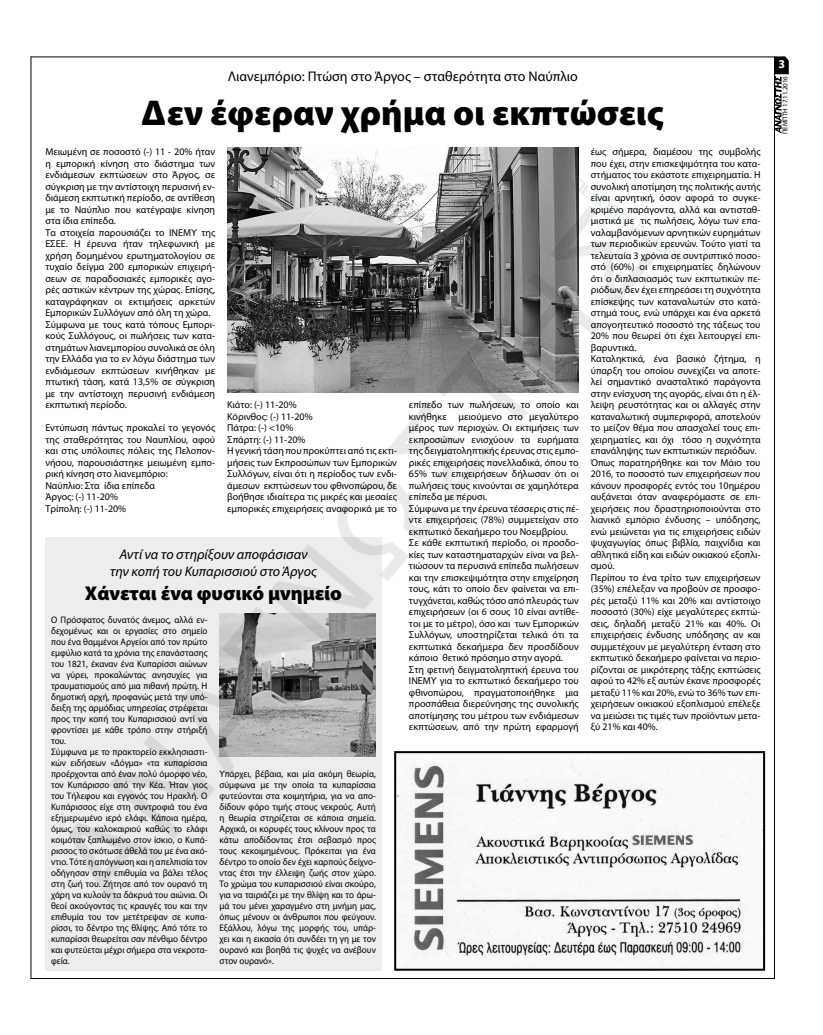
<style>
.page{position:relative;width:823px;height:1035px;background:#fff}
.page>*{position:absolute;margin:0;border:0;box-sizing:border-box;transform-origin:0 0}
.t1{font:900 36px "Myriad Pro";color:#000}
.t2{font:900 20px "Myriad Pro";color:#000}
.t3{font:italic 14px/16.8px "Myriad Pro";color:#000;text-align:center}
.t4{font:14px "Myriad Pro";color:#000}
.t5{font:700 12px "Myriad Pro";color:#fff}
.t6{font:10px/11.5px "Myriad Pro";color:#000}
.t7{font:9.5px/11px "Myriad Pro";color:#000;scale:.95 1}
.t8{font:7px "Myriad Pro";letter-spacing:-.01em;color:#000}
</style>
<div class="page">
<hr style="left:31px;top:57px;width:743px;height:1px;background:#000">
<hr style="left:31px;top:978px;width:743px;height:1px;background:#000">
<hr style="left:31px;top:56px;width:1px;height:923px;background:#000">
<svg style="left:778px;top:56px;width:10px;height:77px"></svg>
<img style="left:35px;top:56px;width:743px;height:923px">
<h3 class="t4" style="left:227px;top:68px;width:351px">Λιανεμπόριο: Πτώση στο Άργος – σταθερότητα στο Ναύπλιο</h3>
<h1 class="t1" style="left:142px;top:88px;width:523px">Δεν έφεραν χρήμα οι εκπτώσεις</h1>
<p class="t6" style="left:45px;top:146px;width:171px">Μειωμένη σε ποσοστό (-) 11 - 20% ήταν η εμπορική κίνηση στο διάστημα των ενδιάμεσων εκπτώσεων στο Άργος, σε σύγκριση με την αντίστοιχη περυσινή εν&shy;διάμεση εκπτωτική περίοδο, σε αντίθεση με το Ναύπλιο που κατέγραψε κίνηση στα ίδια επίπεδα.<br>Τα στοιχεία παρουσιάζει το ΙΝΕΜΥ της ΕΣΕΕ. Η έρευνα ήταν τηλεφωνική με χρήση δομημένου ερωτηματολογίου σε τυχαίο δείγμα 200 εμπορικών επιχειρή&shy;σεων σε παραδοσιακές εμπορικές αγο&shy;ρές αστικών κέντρων της χώρας. Επίσης, καταγράφηκαν οι εκτιμήσεις αρκετών Εμπορικών Συλλόγων από όλη τη χώρα.<br>Σύμφωνα με τους κατά τόπους Εμπορι&shy;κούς Συλλόγους, οι πωλήσεις των κατα&shy;στημάτων λιανεμπορίου συνολικά σε όλη την Ελλάδα για το εν λόγω διάστημα των ενδιάμεσων εκπτώσεων κινήθηκαν με πτωτική τάση, κατά 13,5% σε σύγκριση με την αντίστοιχη περυσινή ενδιάμεση εκπτωτική περίοδο.</p>
<p class="t6" style="left:45px;top:422px;width:171px">Εντύπωση πάντως προκαλεί το γεγονός της σταθερότητας του Ναυπλίου, αφού και στις υπόλοιπες πόλεις της Πελοπον&shy;νήσου, παρουσιάστηκε μειωμένη εμπο&shy;ρική κίνηση στο λιανεμπόριο:<br>Ναύπλιο: Στα ίδια επίπεδα<br>Άργος: (-) 11-20%<br>Τρίπολη: (-) 11-20%</p>
<p class="t6" style="left:590px;top:146px;width:171px">έως σήμερα, διαμέσου της συμβολής που έχει, στην επισκεψιμότητα του κατα&shy;στήματος του εκάστοτε επιχειρηματία. Η συνολική αποτίμηση της πολιτικής αυτής είναι αρνητική, όσον αφορά το συγκε&shy;κριμένο παράγοντα, αλλά και αντισταθ&shy;μιστικά με τις πωλήσεις, λόγω των επα&shy;ναλαμβανόμενων αρνητικών ευρημάτων των περιοδικών ερευνών. Τούτο γιατί τα τελευταία 3 χρόνια σε συντριπτικό ποσο&shy;στό (60%) οι επιχειρηματίες δηλώνουν ότι ο διπλασιασμός των εκπτωτικών πε&shy;ριόδων, δεν έχει επηρεάσει τη συχνότητα επίσκεψης των καταναλωτών στο κατά&shy;στημά τους, ενώ υπάρχει και ένα αρκετά απογοητευτικό ποσοστό της τάξεως του 20% που θεωρεί ότι έχει λειτουργεί επι&shy;βαρυντικά.<br>Καταληκτικά, ένα βασικό ζήτημα, η ύπαρξη του οποίου συνεχίζει να αποτε&shy;λεί σημαντικό ανασταλτικό παράγοντα στην ενίσχυση της αγοράς, είναι ότι η έλ&shy;λειψη ρευστότητας και οι αλλαγές στην καταναλωτική συμπεριφορά, αποτελούν το μείζον θέμα που απασχολεί τους επι&shy;χειρηματίες, και όχι τόσο η συχνότητα επανάληψης των εκπτωτικών περιόδων.<br>Όπως παρατηρήθηκε και τον Μάιο του 2016, το ποσοστό των επιχειρήσεων που κάνουν προσφορές εντός του 10ημέρου αυξάνεται όταν αναφερόμαστε σε επι&shy;χειρήσεις που δραστηριοποιούνται στο λιανικό εμπόριο ένδυσης – υπόδησης, ενώ μειώνεται για τις επιχειρήσεις ειδών ψυχαγωγίας όπως βιβλία, παιχνίδια και αθλητικά είδη και ειδών οικιακού εξοπλι&shy;σμού.<br>Περίπου το ένα τρίτο των επιχειρήσεων (35%) επέλεξαν να προβούν σε προσφο&shy;ρές μεταξύ 11% και 20% και αντίστοιχο ποσοστό (30%) είχε μεγαλύτερες εκπτώ&shy;σεις, δηλαδή μεταξύ 21% και 40%. Οι επιχειρήσεις ένδυσης υπόδησης αν και συμμετέχουν με μεγαλύτερη ένταση στο εκπτωτικό δεκαήμερο φαίνεται να περιο&shy;ρίζονται σε μικρότερης τάξης εκπτώσεις αφού το 42% εξ αυτών έκανε προσφορές μεταξύ 11% και 20%, ενώ το 36% των επι&shy;χειρήσεων οικιακού εξοπλισμού επέλεξε να μειώσει τις τιμές των προϊόντων μετα&shy;ξύ 21% και 40%.</p>
<p class="t6" style="left:227px;top:399px;width:171px">Κιάτο: (-) 11-20%<br>Κόρινθος: (-) 11-20%<br>Πάτρα: (-) &lt;10%<br>Σπάρτη: (-) 11-20%<br>Η γενική τάση που προκύπτει από τις εκτι&shy;μήσεις των Εκπροσώπων των Εμπορικών<br>Συλλόγων, είναι ότι η περίοδος των ενδι&shy;άμεσων εκπτώσεων του φθινοπώρου, δε βοήθησε ιδιαίτερα τις μικρές και μεσαίες εμπορικές επιχειρήσεις αναφορικά με το</p>
<p class="t6" style="left:409px;top:399px;width:171px">επίπεδο των πωλήσεων, το οποίο και κινήθηκε μειούμενο στο μεγαλύτερο μέρος των περιοχών. Οι εκτιμήσεις των εκπροσώπων ενισχύουν τα ευρήματα της δειγματοληπτικής έρευνας στις εμπο&shy;ρικές επιχειρήσεις πανελλαδικά, όπου το 65% των επιχειρήσεων δήλωσαν ότι οι πωλήσεις τους κινούνται σε χαμηλότερα επίπεδα με πέρυσι.<br>Σύμφωνα με την έρευνα τέσσερις στις πέ&shy;ντε επιχειρήσεις (78%) συμμετείχαν στο εκπτωτικό δεκαήμερο του Νοεμβρίου.<br>Σε κάθε εκπτωτική περίοδο, οι προσδο&shy;κίες των καταστηματαρχών είναι να βελ&shy;τιώσουν τα περυσινά επίπεδα πωλήσεων και την επισκεψιμότητα στην επιχείρηση τους, κάτι το οποίο δεν φαίνεται να επι&shy;τυγχάνεται, καθώς τόσο από πλευράς των επιχειρήσεων (οι 6 σους 10 είναι αντίθε&shy;τοι με το μέτρο), όσο και των Εμπορικών Συλλόγων, υποστηρίζεται τελικά ότι τα εκπτωτικά δεκαήμερα δεν προσδίδουν κάποιο θετικό πρόσημο στην αγορά.<br>Στη φετινή δειγματοληπτική έρευνα του ΙΝΕΜΥ για το εκπτωτικό δεκαήμερο του φθινοπώρου, πραγματοποιήθηκε μια προσπάθεια διερεύνησης της συνολικής αποτίμησης του μέτρου των ενδιάμεσων εκπτώσεων, από την πρώτη εφαρμογή</p>
<h3 class="t3" style="left:110px;top:546px;width:208px">Αντί να το στηρίξουν αποφάσισαν την κοπή του Κυπαρισσιού στο Άργος</h3>
<h2 class="t2" style="left:85px;top:580px;width:258px">Χάνεται ένα φυσικό μνημείο</h2>
<p class="t7" style="left:51px;top:614px;width:166px">Ο Πρόσφατος δυνατός άνεμος, αλλά εν&shy;δεχομένως και οι εργασίες στο σημείο που ένα θαμμένοι Αργείοι από τον πρώτο εμφύλιο κατά τα χρόνια της επανάστασης του 1821, έκαναν ένα Κυπαρίσσι αιώνων να γύρει, προκαλώντας ανησυχίες για τραυματισμούς από μια πιθανή πρώτη. Η δημοτική αρχή, προφανώς μετά την υπό&shy;δειξη της αρμόδιας υπηρεσίας στρέφεται προς την κοπή του Κυπαρισσιού αντί να φροντίσει με κάθε τρόπο στην στήριξή του.<br>Σύμφωνα με το πρακτορείο εκκλησιαστι&shy;κών ειδήσεων «Δόγμα» «τα κυπαρίσσια προέρχονται από έναν πολύ όμορφο νέο, τον Κυπάρισσο από την Κέα. Ήταν γιος του Τήλεφου και εγγονός του Ηρακλή. Ο Κυπάρισσος είχε στη συντροφιά του ένα εξημερωμένο ιερό ελάφι. Κάποια ημέρα, όμως, του καλοκαιριού καθώς το ελάφι κοιμόταν ξαπλωμένο στον ίσκιο, ο Κυπά&shy;ρισσος το σκότωσε άθελά του με ένα ακό&shy;ντιο. Τότε η απόγνωση και η απελπισία τον οδήγησαν στην επιθυμία να βάλει τέλος στη ζωή του. Ζήτησε από τον ουρανό τη χάρη να κυλούν τα δάκρυά του αιώνια. Οι θεοί ακούγοντας τις κραυγές του και την επιθυμία του τον μετέτρεψαν σε κυπα&shy;ρίσσι, το δέντρο της θλίψης. Από τότε το κυπαρίσσι θεωρείται σαν πένθιμο δέντρο και φυτεύεται μέχρι σήμερα στα νεκροτα&shy;φεία.</p>
<p class="t7" style="left:219px;top:768px;width:166px;text-align:justify">Υπάρχει, βέβαια, και μία ακόμη θεωρία, σύμφωνα με την οποία τα κυπαρίσσια φυτεύονται στα κοιμητήρια, για να απο&shy;δίδουν φόρο τιμής στους νεκρούς. Αυτή η θεωρία στηρίζεται σε κάποια σημεία.<br>Αρχικά, οι κορυφές τους κλίνουν προς τα κάτω αποδίδοντας έτσι σεβασμό προς τους κεκοιμημένους. Πρόκειται για ένα δέντρο το οποίο δεν έχει καρπούς δείχνο&shy;ντας έτσι την έλλειψη ζωής στον χώρο.<br>Το χρώμα του κυπαρισσιού είναι σκούρο, για να ταιριάζει με την θλίψη και το άρω&shy;μά του μένει χαραγμένο στη μνήμη μας, όπως μένουν οι άνθρωποι που φεύγουν.<br>Εξάλλου, λόγω της μορφής του, υπάρ&shy;χει και η εικασία ότι συνδέει τη γη με τον ουρανό και βοηθά τις ψυχές να ανέβουν στον ουρανό».</p>
<p class="t5" style="left:777px;top:57px;width:8px">3</p>
<p class="t8" style="left:780px;top:134px;width:59px;rotate:-90deg">ΠΕΜΠΤΗ 17.11.2016</p>
</div>
